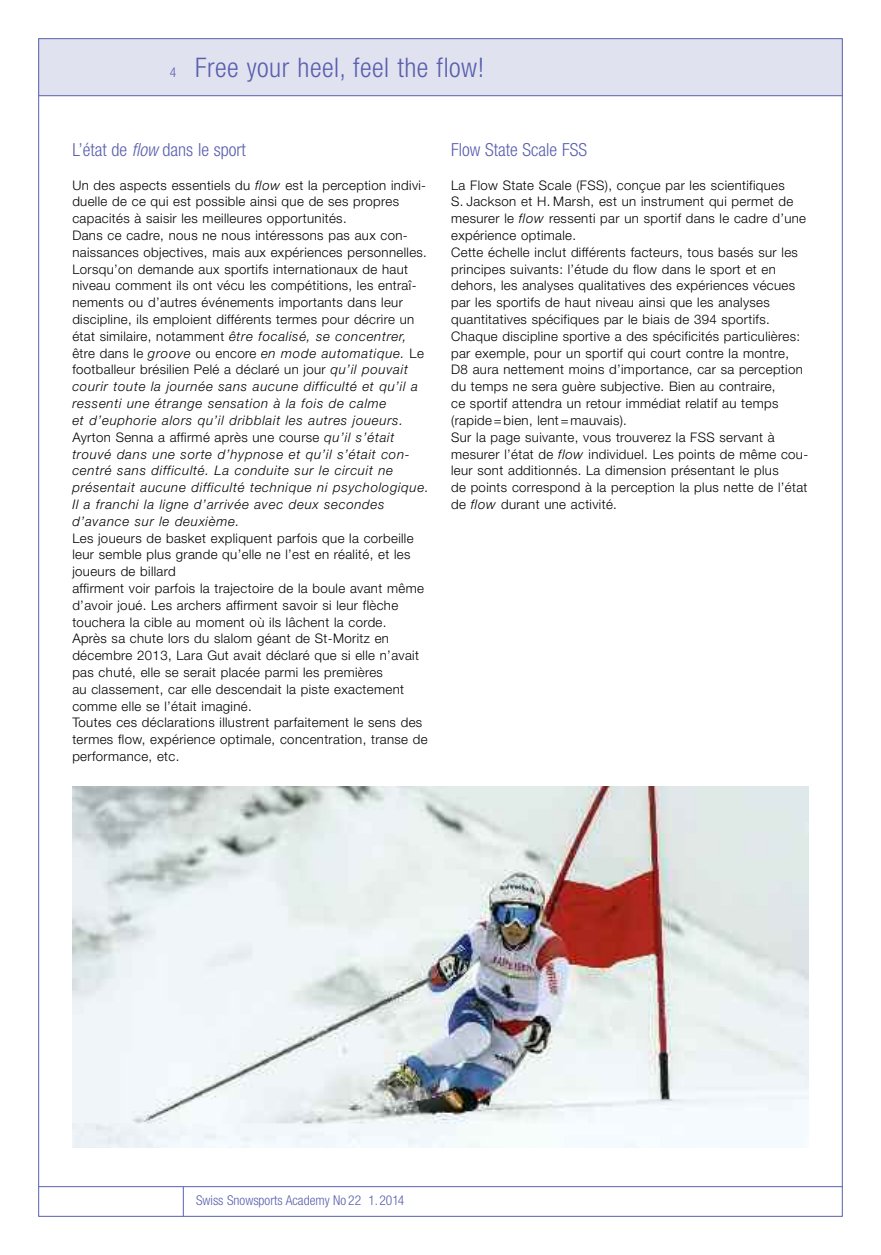
<style>
.page{position:relative;width:881px;height:1255px;background:#fff}
.page>*{position:absolute;margin:0;border:0;box-sizing:border-box;transform-origin:0 0}
.t1{font:300 condensed 27px "Helvetica Neue LT Std";letter-spacing:.02em;color:#5a60ad}
.t2{font:300 condensed 18px "Helvetica Neue LT Std";color:#5a60ad}
.t3{font:300 condensed 13.5px "Helvetica Neue LT Std";color:#5a60ad}
.t4{font:300 13.2px/16.8px "Helvetica Neue LT Std";letter-spacing:.03em;color:#000}
.s1{font-size:13.5px}
.s2{font-style:italic}
</style>
<div class="page">
<div style="left:38px;top:39px;width:804px;height:56px;background:#e1e2f0"></div>
<hr style="left:39px;top:1186px;width:803px;height:1px;background:#5a60ad">
<hr style="left:183px;top:1186px;width:1px;height:30px;background:#5a60ad">
<hr style="left:39px;top:95px;width:803px;height:1px;background:#5a60ad">
<img style="left:72px;top:786px;width:736px;height:361px">
<h1 class="t1" style="left:170px;top:58px;width:315px"><span class="s1">4</span> Free your heel, feel the flow!</h1>
<h2 class="t2" style="left:72px;top:143px;width:175px">L’état de <span class="s2">flow</span> dans le sport</h2>
<p class="t4" style="left:72px;top:178px;width:358px">Un des aspects essentiels du <span class="s2">flow</span> est la perception indivi&shy;duelle de ce qui est possible ainsi que de ses propres capacités à saisir les meilleures opportunités.<br>Dans ce cadre, nous ne nous intéressons pas aux con&shy;naissances objectives, mais aux expériences personnelles.<br>Lorsqu’on demande aux sportifs internationaux de haut niveau comment ils ont vécu les compétitions, les entraî&shy;nements ou d’autres événements importants dans leur discipline, ils emploient différents termes pour décrire un état similaire, notamment <span class="s2">être focalisé, se concentrer, </span>être dans le <span class="s2">groove</span> ou encore <span class="s2">en mode automatique.</span> Le footballeur brésilien Pelé a déclaré un jour <span class="s2">qu’il pouvait courir toute la journée sans aucune difficulté et qu’il a ressenti une étrange sensation à la fois de calme<br>et d’euphorie alors qu’il dribblait les autres joueurs.<br></span>Ayrton Senna a affirmé après une course <span class="s2">qu’il s’était trouvé dans une sorte d’hypnose et qu’il s’était con&shy;centré sans difficulté. La conduite sur le circuit ne présentait aucune difficulté technique ni psychologique.<br>Il a franchi la ligne d’arrivée avec deux secondes d’avance sur le deuxième.</span></p>
<p class="t4" style="left:72px;top:530px;width:357px">Les joueurs de basket expliquent parfois que la corbeille leur semble plus grande qu’elle ne l’est en réalité, et les joueurs de billard<br>affirment voir parfois la trajectoire de la boule avant même d’avoir joué. Les archers affirment savoir si leur flèche touchera la cible au moment où ils lâchent la corde.<br>Après sa chute lors du slalom géant de St-Moritz en décembre 2013, Lara Gut avait déclaré que si elle n’avait pas chuté, elle se serait placée parmi les premières<br>au classement, car elle descendait la piste exactement comme elle se l’était imaginé.<br>Toutes ces déclarations illustrent parfaitement le sens des termes flow, expérience optimale, concentration, transe de performance, etc.</p>
<h2 class="t2" style="left:451px;top:143px;width:137px">Flow State Scale FSS</h2>
<p class="t4" style="left:451px;top:178px;width:358px">La Flow State Scale (FSS), conçue par les scientifiques<br>S. Jackson et H. Marsh, est un instrument qui permet de mesurer le <span class="s2">flow</span> ressenti par un sportif dans le cadre d’une expérience optimale.<br>Cette échelle inclut différents facteurs, tous basés sur les principes suivants: l’étude du flow dans le sport et en dehors, les analyses qualitatives des expériences vécues par les sportifs de haut niveau ainsi que les analyses quantitatives spécifiques par le biais de 394 sportifs.<br>Chaque discipline sportive a des spécificités particulières: par exemple, pour un sportif qui court contre la montre, D8 aura nettement moins d’importance, car sa perception du temps ne sera guère subjective. Bien au contraire,<br>ce sportif attendra un retour immédiat relatif au temps (rapide=bien, lent=mauvais).<br>Sur la page suivante, vous trouverez la FSS servant à mesurer l’état de <span class="s2">flow</span> individuel. Les points de même cou&shy;leur sont additionnés. La dimension présentant le plus<br>de points correspond à la perception la plus nette de l’état de <span class="s2">flow</span> durant une activité.</p>
<p class="t3" style="left:196px;top:1195px;width:210px">Swiss Snowsports Academy No 22 1.2014</p>
</div>
